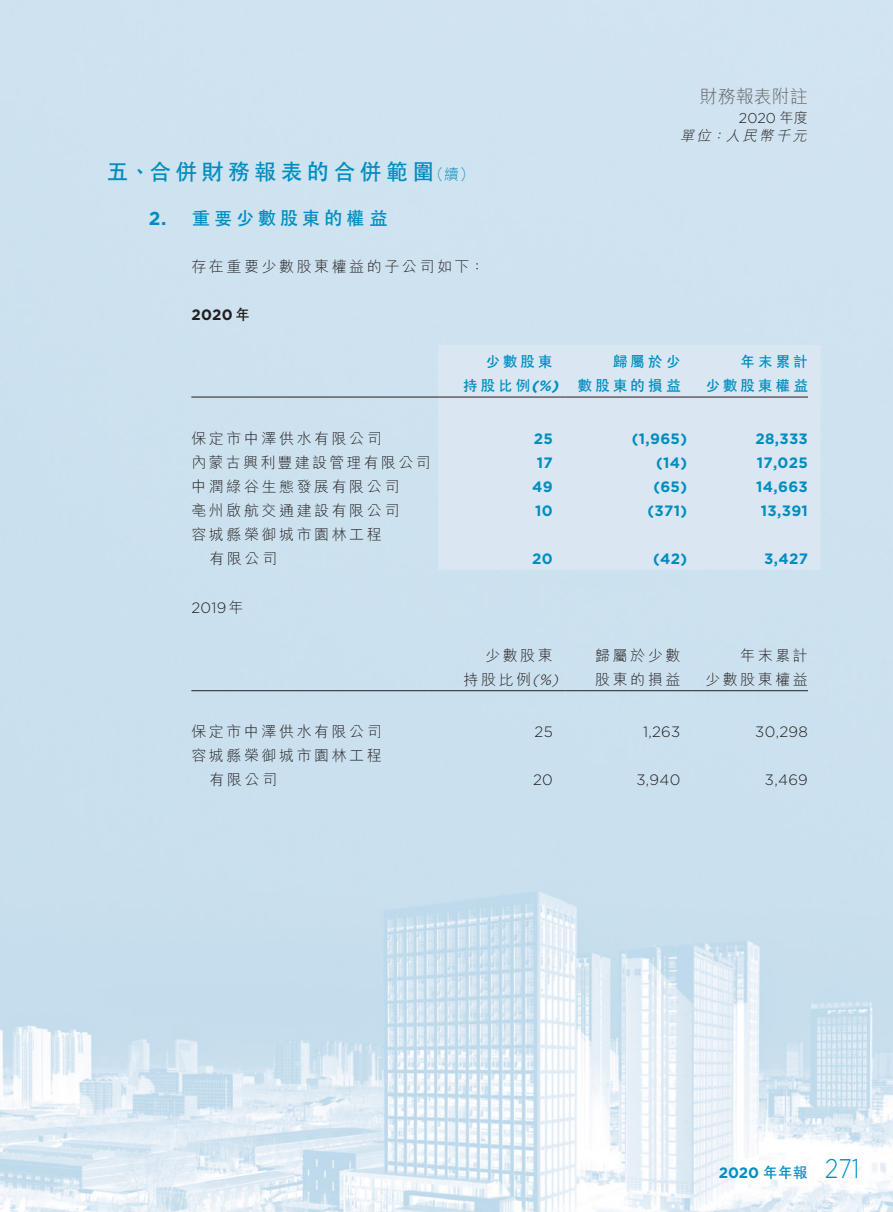
<style>
.page{position:relative;width:893px;height:1212px;background:#fff}
.page>*{position:absolute;margin:0;border:0;box-sizing:border-box;transform-origin:0 0}
._01_Heading_1{font:700 22.5px "C Hei 2 HK";letter-spacing:.17em;color:#008ec1}
._02_Heading_2{font:700 18.75px "C Hei 2 HK";letter-spacing:.18em;color:#008ec1}
.t1{font:300 18px "M Hei HK";color:#636366}
._50_Table_Body{font:300 15px/24px "M Hei HK";letter-spacing:.17em;color:#231f20}
._50_Table_Body-2{font:700 15px "Gotham";letter-spacing:.02em;color:#008ec1}
._50_Table_Body-3{font:700 15px "C Hei 2 HK";letter-spacing:.17em;color:#008ec1}
._50_Table_Body-4{font:300 15px "Gotham";letter-spacing:.02em;color:#231f20}
._00_Body_text{font:300 15px "M Hei HK";letter-spacing:.17em;color:#231f20}
._50_Table_Body-5{font:300 15px "M Hei HK";letter-spacing:.15em;color:#231f20}
._00_Body_text-2{font:700 15px "Gotham";color:#231f20}
._00_Body_text-3{font:300 15px "Gotham";color:#231f20}
.t2{font:italic 300 14.25px "M Hei HK";color:#231f20}
.t3{font:300 14.25px "Gotham";color:#231f20}
.s1{font-family:"M Hei HK";font-weight:300;font-size:15px}
.s2{font-family:"Gotham"}
.s3{font-family:"C Hei 2 HK"}
.s4{font-family:"Gotham";font-style:italic}
.s5{font-family:"M Hei HK"}
.s6{font-weight:300;font-size:27px}
</style>
<div class="page">
<img style="left:0;top:0;width:893px;height:1212px">
<div style="left:438px;top:345px;width:383px;height:225px;background:#dae7f3"></div>
<hr style="left:191px;top:397px;width:247px;height:1px;background:#231f20">
<hr style="left:438px;top:397px;width:128px;height:1px;background:#231f20">
<hr style="left:566px;top:397px;width:127px;height:1px;background:#231f20">
<hr style="left:693px;top:397px;width:115px;height:1px;background:#231f20">
<hr style="left:191px;top:690px;width:247px;height:1px;background:#231f20">
<hr style="left:438px;top:690px;width:128px;height:1px;background:#231f20">
<hr style="left:566px;top:690px;width:127px;height:1px;background:#231f20">
<hr style="left:693px;top:690px;width:115px;height:1px;background:#231f20">
<p class="t1" style="left:700px;top:88px;width:109px">財務報表附註</p>
<p class="_01_Heading_1" style="left:106px;top:160px;width:370px">五、合併財務報表的合併範圍<span class="s1">（續）</span></p>
<p class="_02_Heading_2" style="left:149px;top:208px;width:240px"><span class="s2">2.</span> 重要少數股東的權益</p>
<p class="_00_Body_text" style="left:191px;top:259px;width:295px">存在重要少數股東權益的子公司如下：</p>
<p class="_00_Body_text-2" style="left:191px;top:306px;width:60px">2020<span class="s3">年</span></p>
<p class="_50_Table_Body-3" style="left:485px;top:354px;width:69px">少數股東</p>
<p class="_50_Table_Body-3" style="left:463px;top:378px;width:101px">持股比例<span class="s4">(%)</span></p>
<p class="t3" style="left:739px;top:110px;width:70px">2020 <span class="s5">年度</span></p>
<p class="t2" style="left:680px;top:129px;width:131px">單位：人民幣千元</p>
<p class="_50_Table_Body-3" style="left:613px;top:354px;width:69px">歸屬於少</p>
<p class="_50_Table_Body-3" style="left:578px;top:378px;width:104px">數股東的損益</p>
<p class="_50_Table_Body-3" style="left:740px;top:354px;width:69px">年末累計</p>
<p class="_50_Table_Body-3" style="left:705px;top:378px;width:104px">少數股東權益</p>
<p class="_50_Table_Body" style="left:191px;top:426px;width:192px">保定市中澤供水有限公司</p>
<p class="_50_Table_Body-2" style="left:534px;top:429px;width:21px">25</p>
<p class="_50_Table_Body-2" style="left:632px;top:429px;width:57px">(1,965)</p>
<p class="_50_Table_Body-2" style="left:755px;top:429px;width:54px">28,333</p>
<p class="_50_Table_Body-5" style="left:191px;top:454px;width:241px">內蒙古興利豐建設管理有限公司</p>
<p class="_50_Table_Body-2" style="left:537px;top:453px;width:17px">17</p>
<p class="_50_Table_Body-2" style="left:656px;top:453px;width:32px">(14)</p>
<p class="_50_Table_Body-2" style="left:757px;top:453px;width:53px">17,025</p>
<p class="_50_Table_Body" style="left:191px;top:474px;width:210px">中潤綠谷生態發展有限公司</p>
<p class="_50_Table_Body-2" style="left:532px;top:477px;width:22px">49</p>
<p class="_50_Table_Body-2" style="left:653px;top:477px;width:35px">(65)</p>
<p class="_50_Table_Body-2" style="left:756px;top:477px;width:53px">14,663</p>
<p class="_50_Table_Body" style="left:191px;top:498px;width:210px">亳州啟航交通建設有限公司</p>
<p class="_50_Table_Body-2" style="left:535px;top:501px;width:19px">10</p>
<p class="_50_Table_Body-2" style="left:648px;top:501px;width:41px">(371)</p>
<p class="_50_Table_Body-2" style="left:761px;top:501px;width:49px">13,391</p>
<p class="_50_Table_Body" style="left:209px;top:522px;width:174px;text-indent:-18px">容城縣榮御城市園林工程有限公司</p>
<p class="_50_Table_Body-2" style="left:532px;top:549px;width:22px">20</p>
<p class="_50_Table_Body-2" style="left:653px;top:549px;width:35px">(42)</p>
<p class="_50_Table_Body-2" style="left:764px;top:549px;width:45px">3,427</p>
<p class="_00_Body_text-3" style="left:191px;top:600px;width:54px">2019<span class="s5">年</span></p>
<p class="_50_Table_Body" style="left:485px;top:643px;width:69px">少數股東</p>
<p class="_50_Table_Body" style="left:464px;top:667px;width:100px">持股比例<span class="s4">(%)</span></p>
<p class="_50_Table_Body" style="left:595px;top:643px;width:87px">歸屬於少數</p>
<p class="_50_Table_Body" style="left:595px;top:667px;width:87px">股東的損益</p>
<p class="_50_Table_Body" style="left:740px;top:643px;width:69px">年末累計</p>
<p class="_50_Table_Body" style="left:705px;top:667px;width:104px">少數股東權益</p>
<p class="_50_Table_Body" style="left:191px;top:719px;width:192px">保定市中澤供水有限公司</p>
<p class="_50_Table_Body-4" style="left:535px;top:724px;width:20px">25</p>
<p class="_50_Table_Body-4" style="left:643px;top:724px;width:39px">1,263</p>
<p class="_50_Table_Body-4" style="left:755px;top:724px;width:54px">30,298</p>
<p class="_50_Table_Body" style="left:209px;top:743px;width:174px;text-indent:-18px">容城縣榮御城市園林工程有限公司</p>
<p class="_50_Table_Body-4" style="left:533px;top:772px;width:21px">20</p>
<p class="_50_Table_Body-4" style="left:636px;top:772px;width:46px">3,940</p>
<p class="_50_Table_Body-4" style="left:765px;top:772px;width:45px">3,469</p>
<p class="_50_Table_Body-2" style="left:719px;top:1164px;width:142px">2020 <span class="s3">年年報</span> <span class="s6">271</span></p>
</div>
